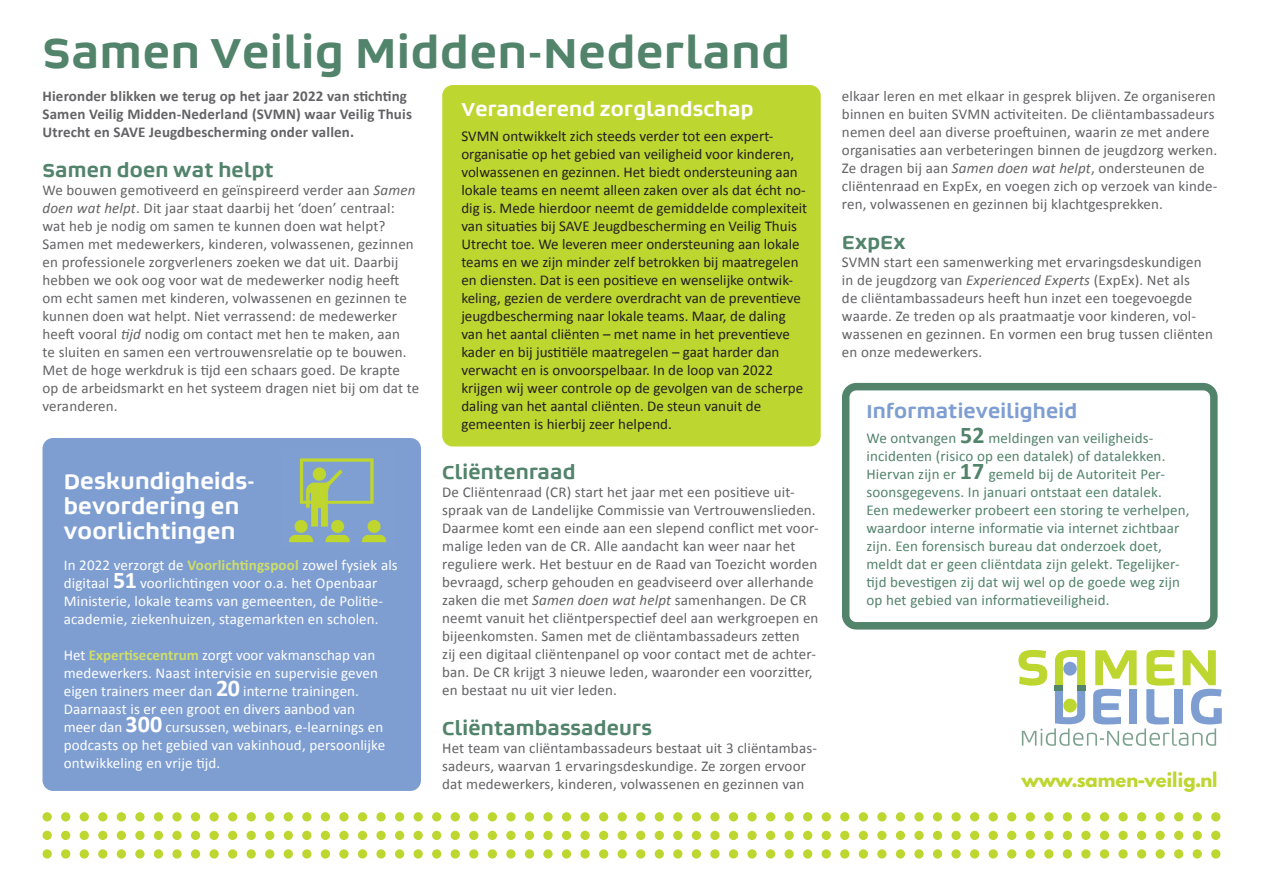
<style>
.page{position:relative;width:1263px;height:893px;background:#fff}
.page>*{position:absolute;margin:0;border:0;box-sizing:border-box;transform-origin:0 0}
.t1{font:700 42px "Bruum FYW01";letter-spacing:.02em;color:#52836b}
.t2{font:700 21px/25.2px "Bruum FYW01";letter-spacing:.01em;color:#fff}
.t3{font:700 18.75px "Bruum FYW01";letter-spacing:.01em;color:#52836b}
.t4{font:700 18.75px "Bruum FYW01";letter-spacing:.01em;color:#fff}
.t5{font:700 18.75px "Bruum FYW01";letter-spacing:.01em;color:#7e9ed2}
.t6{font:700 18px "League Spartan";color:#bed630}
.t7{font:15px/18px "Calibri";letter-spacing:.01em;color:#636366}
.t8{font:15px/18px "Calibri";color:#231f20}
.t9{font:15px/18px "Calibri";letter-spacing:.01em;color:#fff}
.t10{font:15px/18px "Calibri";letter-spacing:.01em;color:#52836b}
.t11{font:700 15px/18px "Calibri";letter-spacing:.01em;color:#636366}
.s1{font-style:italic}
.s2{font-weight:700;color:#cede67}
.s3{font-weight:700;font-size:24px}
</style>
<div class="page">
<svg style="left:43px;top:812px;width:1177px;height:46px"></svg>
<div style="left:43px;top:438px;width:378px;height:353px;background:#7e9ed2;border-radius:11px"></div>
<img style="left:289px;top:458px;width:98px;height:85px">
<svg style="left:1018px;top:650px;width:204px;height:96px"></svg>
<div style="left:442px;top:85px;width:379px;height:361px;background:#bed630;border-radius:11px"></div>
<div style="left:842px;top:383px;width:375px;height:246px;border:8px solid #52836b;border-radius:11px"></div>
<p class="t1" style="left:43px;top:26px;width:749px">Samen Veilig Midden-Nederland</p>
<p class="t11" style="left:43px;top:87px;width:371px">Hieronder blikken we terug op het jaar 2022 van stichting<br>Samen Veilig Midden-Nederland (SVMN) waar Veilig Thuis<br>Utrecht en SAVE Jeugdbescherming onder vallen.</p>
<p class="t3" style="left:43px;top:159px;width:233px">Samen doen wat helpt</p>
<p class="t7" style="left:43px;top:181px;width:378px">We bouwen gemotiveerd en geïnspireerd verder aan <span class="s1">Samen doen wat helpt</span>. Dit jaar staat daarbij het ‘doen’ centraal: wat heb je nodig om samen te kunnen doen wat helpt?<br>Samen met medewerkers, kinderen, volwassenen, gezinnen en professionele zorgverleners zoeken we dat uit. Daarbij hebben we ook oog voor wat de medewerker nodig heeft om echt samen met kinderen, volwassenen en gezinnen te kunnen doen wat helpt. Niet verrassend: de medewerker heeft vooral <span class="s1">tijd</span> nodig om contact met hen te maken, aan<br>te sluiten en samen een vertrouwensrelatie op te bouwen.<br>Met de hoge werkdruk is tijd een schaars goed. De krapte op de arbeidsmarkt en het systeem dragen niet bij om dat te veranderen.</p>
<p class="t2" style="left:64px;top:468px;width:192px">Deskundigheids&shy;bevordering en voorlichtingen</p>
<p class="t9" style="left:64px;top:556px;width:335px">In 2022 verzorgt de <span class="s2">Voorlichtingspool</span> zowel fysiek als digitaal <span class="s3">51</span> voorlichtingen voor o.a. het Openbaar Ministerie, lokale teams van gemeenten, de Politie&shy;academie, ziekenhuizen, stagemarkten en scholen.</p>
<p class="t9" style="left:64px;top:646px;width:323px">Het <span class="s2">Expertisecentrum</span> zorgt voor vakmanschap van medewerkers. Naast intervisie en supervisie geven eigen trainers meer dan <span class="s3">20</span> interne trainingen.<br>Daarnaast is er een groot en divers aanbod van meer dan <span class="s3">300</span> cursussen, webinars, e-learnings en podcasts op het gebied van vakinhoud, persoonlijke ontwikkeling en vrije tijd.</p>
<p class="t4" style="left:461px;top:97px;width:294px">Veranderend zorglandschap</p>
<p class="t8" style="left:461px;top:127px;width:347px">SVMN ontwikkelt zich steeds verder tot een expert&shy;organisatie op het gebied van veiligheid voor kinderen, volwassenen en gezinnen. Het biedt ondersteuning aan lokale teams en neemt alleen zaken over als dat écht no&shy;dig is. Mede hierdoor neemt de gemiddelde complexiteit van situaties bij SAVE Jeugdbescherming en Veilig Thuis Utrecht toe. We leveren meer ondersteuning aan lokale teams en we zijn minder zelf betrokken bij maatregelen en diensten. Dat is een positieve en wenselijke ontwik&shy;keling, gezien de verdere overdracht van de preventieve jeugdbescherming naar lokale teams. Maar, de daling van het aantal cliënten – met name in het preventieve kader en bij justitiële maatregelen – gaat harder dan verwacht en is onvoorspelbaar. In de loop van 2022 krijgen wij weer controle op de gevolgen van de scherpe daling van het aantal cliënten. De steun vanuit de gemeenten is hierbij zeer helpend.</p>
<p class="t3" style="left:442px;top:460px;width:135px">Cliëntenraad</p>
<p class="t7" style="left:442px;top:483px;width:378px">De Cliëntenraad (CR) start het jaar met een positieve uit&shy;spraak van de Landelijke Commissie van Vertrouwenslieden.<br>Daarmee komt een einde aan een slepend conflict met voor&shy;malige leden van de CR. Alle aandacht kan weer naar het reguliere werk. Het bestuur en de Raad van Toezicht worden bevraagd, scherp gehouden en geadviseerd over allerhande zaken die met <span class="s1">Samen doen wat helpt</span> samenhangen. De CR neemt vanuit het cliëntperspectief deel aan werkgroepen en bijeenkomsten. Samen met de cliëntambassadeurs zetten<br>zij een digitaal cliëntenpanel op voor contact met de achter&shy;ban. De CR krijgt 3 nieuwe leden, waaronder een voorzitter, en bestaat nu uit vier leden.</p>
<p class="t3" style="left:442px;top:716px;width:211px">Cliëntambassadeurs</p>
<p class="t7" style="left:442px;top:739px;width:376px">Het team van cliëntambassadeurs bestaat uit 3 cliëntambas&shy;sadeurs, waarvan 1 ervaringsdeskundige. Ze zorgen ervoor dat medewerkers, kinderen, volwassenen en gezinnen van</p>
<p class="t7" style="left:842px;top:87px;width:377px">elkaar leren en met elkaar in gesprek blijven. Ze organiseren binnen en buiten SVMN activiteiten. De cliëntambassadeurs nemen deel aan diverse proeftuinen, waarin ze met andere organisaties aan verbeteringen binnen de jeugdzorg werken.<br>Ze dragen bij aan <span class="s1">Samen doen wat helpt</span>, ondersteunen de cliëntenraad en ExpEx, en voegen zich op verzoek van kinde&shy;ren, volwassenen en gezinnen bij klachtgesprekken.</p>
<p class="t3" style="left:842px;top:231px;width:65px">ExpEx</p>
<p class="t7" style="left:842px;top:253px;width:373px">SVMN start een samenwerking met ervaringsdeskundigen in de jeugdzorg van <span class="s1">Experienced Experts</span> (ExpEx). Net als<br>de cliëntambassadeurs heeft hun inzet een toegevoegde waarde. Ze treden op als praatmaatje voor kinderen, vol&shy;wassenen en gezinnen. En vormen een brug tussen cliënten en onze medewerkers.</p>
<p class="t5" style="left:866px;top:399px;width:212px">Informatieveiligheid</p>
<p class="t10" style="left:866px;top:429px;width:325px">We ontvangen <span class="s3">52</span> meldingen van veiligheids&shy;incidenten (risico op een datalek) of datalekken.<br>Hiervan zijn er <span class="s3">17</span> gemeld bij de Autoriteit Per&shy;soonsgegevens. In januari ontstaat een datalek.<br>Een medewerker probeert een storing te verhelpen, waardoor interne informatie via internet zichtbaar zijn. Een forensisch bureau dat onderzoek doet, meldt dat er geen cliëntdata zijn gelekt. Tegelijker&shy;tijd bevestigen zij dat wij wel op de goede weg zijn op het gebied van informatieveiligheid.</p>
<p class="t6" style="left:1021px;top:765px;width:198px">www.samen-veilig.nl</p>
</div>
